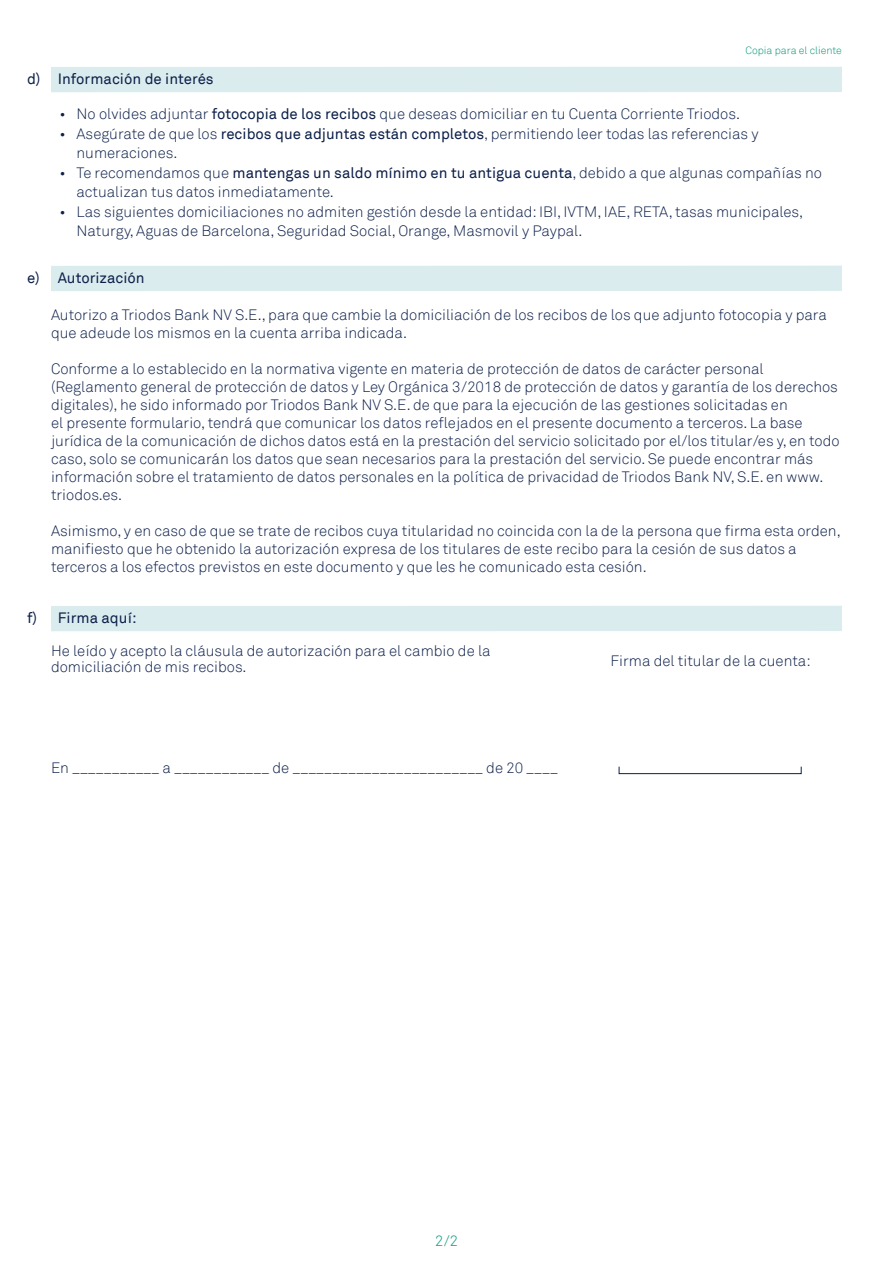
<style>
.page{position:relative;width:893px;height:1263px;background:#fff}
.page>*{position:absolute;margin:0;border:0;box-sizing:border-box;transform-origin:0 0}
.t1{font:300 15px/18px "Akkurat";color:#0d204a}
.t2{font:15px "Akkurat";color:#0d204a}
.t3{font:300 15px "Akkurat";color:#009878}
.t4{font:300 10.5px "Akkurat";color:#009878}
.s1{font-weight:400}
</style>
<div class="page">
<div style="left:51px;top:67px;width:791px;height:25px;background:#dbecee"></div>
<div style="left:51px;top:266px;width:791px;height:25px;background:#dbecee"></div>
<div style="left:51px;top:606px;width:791px;height:25px;background:#dbecee"></div>
<div style="left:619px;top:766px;width:182px;height:8px;border:1px solid #0d204a"></div>
<p class="t4" style="left:745px;top:45px;width:98px">Copia para el cliente</p>
<p class="t2" style="left:27px;top:70px;width:15px">d)</p>
<p class="t2" style="left:58px;top:70px;width:157px">Información de interés</p>
<p class="t1" style="left:60px;top:105px;width:682px">• No olvides adjuntar <span class="s1">fotocopia de los recibos</span> que deseas domiciliar en tu Cuenta Corriente Triodos.</p>
<p class="t1" style="left:77px;top:124px;width:684px;line-height:19.5px;text-indent:-17px">• Asegúrate de que los <span class="s1">recibos que adjuntas están completos</span>, permitiendo leer todas las referencias y numeraciones.</p>
<p class="t1" style="left:77px;top:163px;width:747px;line-height:19.5px;text-indent:-17px">• Te recomendamos que <span class="s1">mantengas un saldo mínimo en tu antigua cuenta</span>, debido a que algunas compañías no actualizan tus datos inmediatamente.</p>
<p class="t1" style="left:77px;top:202px;width:728px;line-height:19.5px;text-indent:-17px">• Las siguientes domiciliaciones no admiten gestión desde la entidad: IBI, IVTM, IAE, RETA, tasas municipales,<br>Naturgy, Aguas de Barcelona, Seguridad Social, Orange, Masmovil y Paypal.</p>
<p class="t2" style="left:27px;top:269px;width:14px">e)</p>
<p class="t2" style="left:58px;top:269px;width:88px">Autorización</p>
<p class="t1" style="left:51px;top:306px;width:777px">Autorizo a Triodos Bank NV S.E., para que cambie la domiciliación de los recibos de los que adjunto fotocopia y para</p>
<p class="t1" style="left:51px;top:324px;width:358px">que adeude los mismos en la cuenta arriba indicada.</p>
<p class="t1" style="left:51px;top:360px;width:790px">Conforme a lo establecido en la normativa vigente en materia de protección de datos de carácter personal (Reglamento general de protección de datos y Ley Orgánica 3/2018 de protección de datos y garantía de los derechos digitales), he sido informado por Triodos Bank NV S.E. de que para la ejecución de las gestiones solicitadas en<br>el presente formulario, tendrá que comunicar los datos reflejados en el presente documento a terceros. La base jurídica de la comunicación de dichos datos está en la prestación del servicio solicitado por el/los titular/es y, en todo caso, solo se comunicarán los datos que sean necesarios para la prestación del servicio. Se puede encontrar más información sobre el tratamiento de datos personales en la política de privacidad de Triodos Bank NV, S.E. en www. triodos.es.</p>
<p class="t1" style="left:51px;top:522px;width:791px">Asimismo, y en caso de que se trate de recibos cuya titularidad no coincida con la de la persona que firma esta orden,</p>
<p class="t1" style="left:51px;top:540px;width:747px">manifiesto que he obtenido la autorización expresa de los titulares de este recibo para la cesión de sus datos a</p>
<p class="t1" style="left:51px;top:558px;width:597px">terceros a los efectos previstos en este documento y que les he comunicado esta cesión.</p>
<p class="t2" style="left:27px;top:609px;width:12px">f)</p>
<p class="t2" style="left:58px;top:609px;width:80px">Firma aquí:</p>
<p class="t1" style="left:51px;top:642px;width:441px;line-height:16.5px">He leído y acepto la cláusula de autorización para el cambio de la domiciliación de mis recibos.</p>
<p class="t1" style="left:51px;top:759px;width:509px">En ___________ a ____________ de ________________________ de 20 ____</p>
<p class="t1" style="left:610px;top:652px;width:202px">Firma del titular de la cuenta:</p>
<p class="t3" style="left:435px;top:1232px;width:25px">2/2</p>
</div>
